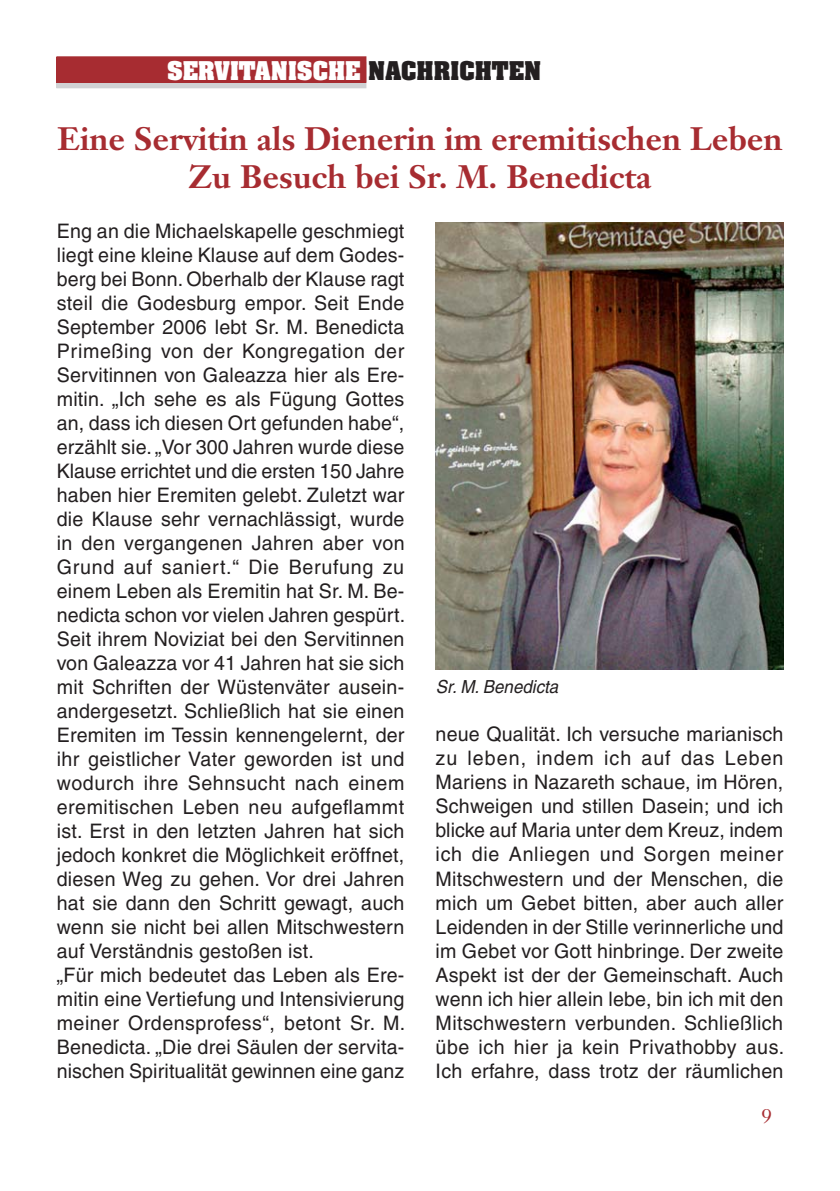
<style>
.page{position:relative;width:840px;height:1191px;background:#fff}
.page>*{position:absolute;margin:0;border:0;box-sizing:border-box;transform-origin:0 0}
.t1{font:700 32px/38.4px "Janson Text";color:#a72c31;text-align:center}
.t2{font:700 22px "Aachen";color:#fff}
.t3{font:20px/24px "Helvetica";letter-spacing:.01em;color:#231f20}
.t4{font:20px "Janson Text";color:#a72c31}
.t5{font:italic 18px "Helvetica";color:#231f20;scale:.94 1}
.s1{color:#231f20}
</style>
<div class="page">
<svg style="left:59px;top:82px;width:305px;height:4px"></svg>
<div style="left:57px;top:62px;width:309px;height:26px;border:1px solid #d1d2d4"></div>
<div style="left:57px;top:57px;width:309px;height:25px;background:#a72c31"></div>
<img style="left:435px;top:222px;width:347px;height:447px">
<p class="t2" style="left:167px;top:61px;width:375px">SERVITANISCHE <span class="s1">NACHRICHTEN</span></p>
<h1 class="t1" style="left:57px;top:123px;width:726px">Eine Servitin als Dienerin im eremitischen Leben<br>Zu Besuch bei Sr. M. Benedicta</h1>
<p class="t3" style="left:57px;top:221px;width:350px">Eng an die Michaelskapelle geschmiegt liegt eine kleine Klause auf dem Godes&shy;berg bei Bonn. Oberhalb der Klause ragt steil die Godesburg empor. Seit Ende September 2006 lebt Sr. M. Benedicta Primeßing von der Kongregation der Servitinnen von Galeazza hier als Ere&shy;mitin. „Ich sehe es als Fügung Gottes an, dass ich diesen Ort gefunden habe“, erzählt sie. „Vor 300 Jahren wurde diese Klause errichtet und die ersten 150 Jahre haben hier Eremiten gelebt. Zuletzt war die Klause sehr vernachlässigt, wurde in den vergangenen Jahren aber von Grund auf saniert.“ Die Berufung zu einem Leben als Eremitin hat Sr. M. Be&shy;nedicta schon vor vielen Jahren gespürt.<br>Seit ihrem Noviziat bei den Servitinnen von Galeazza vor 41 Jahren hat sie sich mit Schriften der Wüstenväter ausein&shy;andergesetzt. Schließlich hat sie einen Eremiten im Tessin kennengelernt, der ihr geistlicher Vater geworden ist und wodurch ihre Sehnsucht nach einem eremitischen Leben neu aufgeflammt ist. Erst in den letzten Jahren hat sich jedoch konkret die Möglichkeit eröffnet, diesen Weg zu gehen. Vor drei Jahren hat sie dann den Schritt gewagt, auch wenn sie nicht bei allen Mitschwestern auf Verständnis gestoßen ist.<br>„Für mich bedeutet das Leben als Ere&shy;mitin eine Vertiefung und Intensivierung meiner Ordensprofess“, betont Sr. M.<br>Benedicta. „Die drei Säulen der servita&shy;nischen Spiritualität gewinnen eine ganz</p>
<p class="t5" style="left:435px;top:680px;width:131px">Sr. M. Benedicta</p>
<p class="t3" style="left:435px;top:724px;width:350px;text-align:justify">neue Qualität. Ich versuche marianisch zu leben, indem ich auf das Leben Mariens in Nazareth schaue, im Hören, Schweigen und stillen Dasein; und ich blicke auf Maria unter dem Kreuz, indem ich die Anliegen und Sorgen meiner Mitschwestern und der Menschen, die mich um Gebet bitten, aber auch aller Leidenden in der Stille verinnerliche und im Gebet vor Gott hinbringe. Der zweite Aspekt ist der der Gemeinschaft. Auch wenn ich hier allein lebe, bin ich mit den Mitschwestern verbunden. Schließlich übe ich hier ja kein Privathobby aus.<br>Ich erfahre, dass trotz der räumlichen</p>
<p class="t4" style="left:761px;top:1107px;width:12px">9</p>
</div>
